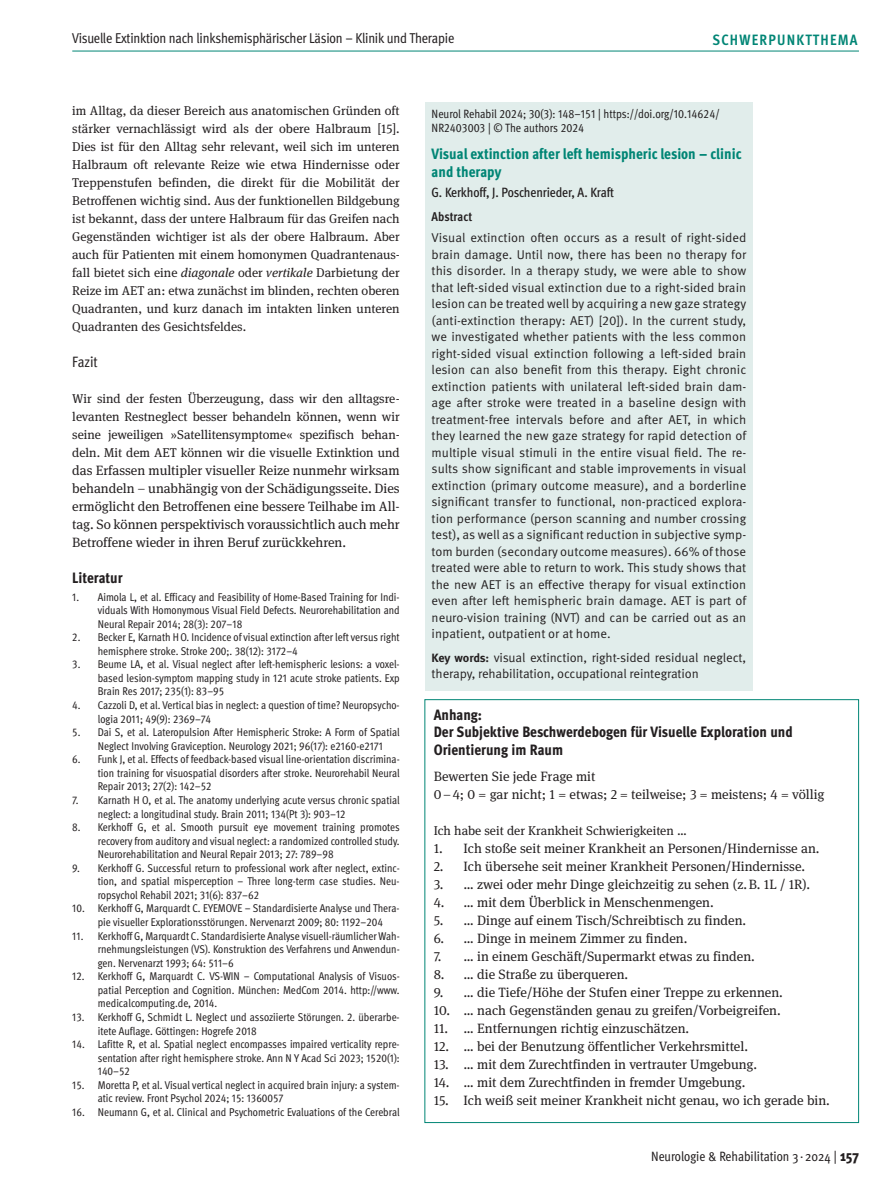
<style>
.page{position:relative;width:893px;height:1191px;background:#fff}
.page>*{position:absolute;margin:0;border:0;box-sizing:border-box;transform-origin:0 0}
.t1{font:800 15px/17.4px "Meta Cond OT";color:#231f20}
.t2{font:800 15px/18px "Meta Cond OT";color:#008575}
.t3{font:700 15px "Meta Cond OT";letter-spacing:.085em;color:#008575}
.t4{font:15px "Meta Cond OT";letter-spacing:-.005em;color:#231f20}
.t5{font:14.25px "Meta Cond OT";letter-spacing:-.015em;color:#231f20}
.t6{font:13.5px/18px "Meta Serif Pro";color:#231f20;text-align:justify}
.t7{font:13.5px "Meta Cond OT";color:#231f20}
.t8{font:500 13.5px "Meta Cond OT";letter-spacing:-.01em;color:#231f20}
.t9{font:12.75px/16.5px "Meta Pro Norm";letter-spacing:-.01em;color:#231f20;text-align:justify}
.t10{font:12.75px/18px "Meta Serif Pro";color:#231f20;text-align:justify}
.t11{font:700 12.75px "Meta Cond OT";color:#231f20}
.t12{font:12px/14.4px "Meta Cond OT";color:#231f20}
.t13{font:condensed 11.25px/13.5px "Meta Pro";color:#231f20;text-align:justify}
.s1{font-style:italic}
.s2{font-family:"Meta Pro";font-weight:700;font-size:12px}
.s3{font-weight:800;font-size:15px}
</style>
<div class="page">
<div style="left:425px;top:102px;width:328px;height:589px;background:#e1edeb"></div>
<hr style="left:72px;top:51px;width:787px;height:1px;background:#008575">
<p class="t5" style="left:72px;top:30px;width:383px">Visuelle Extinktion nach linkshemisphärischer Läsion – Klinik und Therapie</p>
<h1 class="t3" style="left:713px;top:30px;width:146px">SCHWERPUNKTTHEMA</h1>
<p class="t10" style="left:72px;top:100px;width:329px">im Alltag, da dieser Bereich aus anatomischen Gründen oft stärker vernachlässigt wird als der obere Halbraum [15].<br>Dies ist für den Alltag sehr relevant, weil sich im unteren Halbraum oft relevante Reize wie etwa Hindernisse oder Treppenstufen befinden, die direkt für die Mobilität der Betroffenen wichtig sind. Aus der funktionellen Bildgebung ist bekannt, dass der untere Halbraum für das Greifen nach Gegenständen wichtiger ist als der obere Halbraum. Aber auch für Patienten mit einem homonymen Quadrantenaus&shy;fall bietet sich eine <span class="s1">diagonale</span> oder <span class="s1">vertikale</span> Darbietung der Reize im AET an: etwa zunächst im blinden, rechten oberen Quadranten, und kurz danach im intakten linken unteren Quadranten des Gesichtsfeldes.</p>
<h1 class="t4" style="left:72px;top:352px;width:27px">Fazit</h1>
<p class="t10" style="left:72px;top:388px;width:329px">Wir sind der festen Überzeugung, dass wir den alltagsre&shy;levanten Restneglect besser behandeln können, wenn wir seine jeweiligen »Satellitensymptome« spezifisch behan&shy;deln. Mit dem AET können wir die visuelle Extinktion und</p>
<p class="t6" style="left:72px;top:460px;width:329px">das Erfassen multipler visueller Reize nunmehr wirksam behandeln – unabhängig von der Schädigungsseite. Dies ermöglicht den Betroffenen eine bessere Teilhabe im All&shy;tag. So können perspektivisch voraussichtlich auch mehr Betroffene wieder in ihren Beruf zurückkehren.</p>
<h1 class="t1" style="left:72px;top:569px;width:52px">Literatur</h1>
<p class="t13" style="left:98px;top:589px;width:303px;text-indent:-26px">1. Aimola L, et al. Efficacy and Feasibility of Home-Based Training for Indi&shy;viduals With Homonymous Visual Field Defects. Neurorehabilitation and Neural Repair 2014; 28(3): 207–18</p>
<p class="t13" style="left:98px;top:629px;width:303px;text-indent:-26px">2. Becker E, Karnath HO. Incidence of visual extinction after left versus right hemisphere stroke. Stroke 200;. 38(12): 3172–4</p>
<p class="t13" style="left:98px;top:657px;width:303px;text-indent:-26px">3. Beume LA, et al. Visual neglect after left-hemispheric lesions: a voxel&shy;based lesion-symptom mapping study in 121 acute stroke patients. Exp Brain Res 2017; 235(1): 83–95</p>
<p class="t13" style="left:98px;top:697px;width:303px;text-indent:-26px">4. Cazzoli D, et al. Vertical bias in neglect: a question of time? Neuropsycho&shy;logia 2011; 49(9): 2369–74</p>
<p class="t13" style="left:98px;top:724px;width:303px;text-indent:-26px">5. Dai S, et al. Lateropulsion After Hemispheric Stroke: A Form of Spatial<br>Neglect Involving Graviception. Neurology 2021; 96(17): e2160-e2171</p>
<p class="t13" style="left:98px;top:751px;width:304px;text-indent:-26px">6. Funk J, et al. Effects of feedback-based visual line-orientation discrimina&shy;tion training for visuospatial disorders after stroke. Neurorehabil Neural Repair 2013; 27(2): 142–52</p>
<p class="t13" style="left:98px;top:792px;width:303px;text-indent:-26px">7. Karnath H O, et al. The anatomy underlying acute versus chronic spatial neglect: a longitudinal study. Brain 2011; 134(Pt 3): 903–12</p>
<p class="t13" style="left:98px;top:819px;width:303px;text-indent:-26px">8. Kerkhoff G, et al. Smooth pursuit eye movement training promotes recovery from auditory and visual neglect: a randomized controlled study.<br>Neurorehabilitation and Neural Repair 2013; 27: 789–98</p>
<p class="t13" style="left:98px;top:860px;width:303px;text-indent:-26px">9. Kerkhoff G. Successful return to professional work after neglect, extinc&shy;tion, and spatial misperception – Three long-term case studies. Neu&shy;ropsychol Rehabil 2021; 31(6): 837–62</p>
<p class="t13" style="left:98px;top:901px;width:303px;text-indent:-26px">10. Kerkhoff G, Marquardt C. EYEMOVE – Standardisierte Analyse und Thera&shy;pie visueller Explorationsstörungen. Nervenarzt 2009; 80: 1192–204</p>
<p class="t13" style="left:98px;top:928px;width:303px;text-indent:-26px">11. Kerkhoff G, Marquardt C. Standardisierte Analyse visuell-räumlicher Wah&shy;rnehmungsleistungen (VS). Konstruktion des Verfahrens und Anwendun&shy;gen. Nervenarzt 1993; 64: 511–6</p>
<p class="t13" style="left:98px;top:968px;width:303px;text-indent:-26px">12. Kerkhoff G, Marquardt C. VS-WIN – Computational Analysis of Visuos&shy;patial Perception and Cognition. München: MedCom 2014. http://www. medicalcomputing.de, 2014.</p>
<p class="t13" style="left:98px;top:1009px;width:303px;text-indent:-26px">13. Kerkhoff G, Schmidt L. Neglect und assoziierte Störungen. 2. überarbe&shy;itete Auflage. Göttingen: Hogrefe 2018</p>
<p class="t13" style="left:98px;top:1036px;width:303px;text-indent:-26px">14. Lafitte R, et al. Spatial neglect encompasses impaired verticality repre&shy;sentation after right hemisphere stroke. Ann N Y Acad Sci 2023; 1520(1):<br>140–52</p>
<p class="t13" style="left:98px;top:1077px;width:303px;text-indent:-26px">15. Moretta P, et al. Visual vertical neglect in acquired brain injury: a system&shy;atic review. Front Psychol 2024; 15: 1360057</p>
<p class="t13" style="left:72px;top:1104px;width:329px">16. Neumann G, et al. Clinical and Psychometric Evaluations of the Cerebral</p>
<p class="t12" style="left:432px;top:106px;width:289px">Neurol Rehabil 2024; 30(3): 148–151 | https://doi.org/10.14624/<br>NR2403003 | © The authors 2024</p>
<h1 class="t2" style="left:432px;top:145px;width:312px">Visual extinction after left hemispheric lesion – clinic and therapy</h1>
<p class="t8" style="left:432px;top:184px;width:184px">G. Kerkhoff, J. Poschenrieder, A. Kraft</p>
<p class="t11" style="left:432px;top:209px;width:42px">Abstract</p>
<p class="t9" style="left:432px;top:228px;width:316px">Visual extinction often occurs as a result of right-sided brain damage. Until now, there has been no therapy for this disorder. In a therapy study, we were able to show that left-sided visual extinction due to a right-sided brain lesion can be treated well by acquiring a new gaze strategy (anti-extinction therapy: AET) [20]). In the current study, we investigated whether patients with the less common right-sided visual extinction following a left-sided brain lesion can also benefit from this therapy. Eight chronic extinction patients with unilateral left-sided brain dam&shy;age after stroke were treated in a baseline design with treatment-free intervals before and after AET, in which they learned the new gaze strategy for rapid detection of multiple visual stimuli in the entire visual field. The re&shy;sults show significant and stable improvements in visual extinction (primary outcome measure), and a borderline significant transfer to functional, non-practiced explora&shy;tion performance (person scanning and number crossing test), as well as a significant reduction in subjective symp&shy;tom burden (secondary outcome measures). 66% of those treated were able to return to work. This study shows that the new AET is an effective therapy for visual extinction even after left hemispheric brain damage. AET is part of neuro-vision training (NVT) and can be carried out as an inpatient, outpatient or at home.</p>
<p class="t9" style="left:432px;top:649px;width:316px;line-height:15.8px"><span class="s2">Key words:</span> visual extinction, right-sided residual neglect, therapy, rehabilitation, occupational reintegration</p>
<h1 class="t1" style="left:434px;top:706px;width:360px">Anhang:<br>Der Subjektive Beschwerdebogen für Visuelle Exploration und<br>Orientierung im Raum</h1>
<p class="t6" style="left:434px;top:766px;width:392px">Bewerten Sie jede Frage mit<br>0–4; 0 = gar nicht; 1 = etwas; 2 = teilweise; 3 = meistens; 4 = völlig</p>
<p class="t10" style="left:434px;top:820px;width:255px">Ich habe seit der Krankheit Schwierigkeiten …</p>
<p class="t6" style="left:434px;top:838px;width:387px">1. Ich stoße seit meiner Krankheit an Personen/Hindernisse an.</p>
<p class="t6" style="left:434px;top:856px;width:373px">2. Ich übersehe seit meiner Krankheit Personen/Hindernisse.</p>
<p class="t6" style="left:434px;top:874px;width:378px">3. … zwei oder mehr Dinge gleichzeitig zu sehen (z.B. 1L / 1R).</p>
<p class="t6" style="left:434px;top:892px;width:282px">4. … mit dem Überblick in Menschenmengen.</p>
<p class="t6" style="left:434px;top:910px;width:314px">5. … Dinge auf einem Tisch/Schreibtisch zu finden.</p>
<p class="t6" style="left:434px;top:928px;width:255px">6. … Dinge in meinem Zimmer zu finden.</p>
<p class="t6" style="left:434px;top:946px;width:323px">7. … in einem Geschäft/Supermarkt etwas zu finden.</p>
<p class="t6" style="left:434px;top:964px;width:196px">8. … die Straße zu überqueren.</p>
<p class="t6" style="left:434px;top:982px;width:351px">9. … die Tiefe/Höhe der Stufen einer Treppe zu erkennen.</p>
<p class="t6" style="left:434px;top:1000px;width:348px">10. … nach Gegenständen genau zu greifen/Vorbeigreifen.</p>
<p class="t6" style="left:434px;top:1018px;width:257px">11. … Entfernungen richtig einzuschätzen.</p>
<p class="t6" style="left:434px;top:1036px;width:316px">12. … bei der Benutzung öffentlicher Verkehrsmittel.</p>
<p class="t6" style="left:434px;top:1054px;width:325px">13. … mit dem Zurechtfinden in vertrauter Umgebung.</p>
<p class="t6" style="left:434px;top:1072px;width:313px">14. … mit dem Zurechtfinden in fremder Umgebung.</p>
<p class="t6" style="left:434px;top:1090px;width:398px">15. Ich weiß seit meiner Krankheit nicht genau, wo ich gerade bin.</p>
<p class="t7" style="left:651px;top:1148px;width:209px">Neurologie &amp; Rehabilitation 3 · 2024 | <span class="s3">157</span></p>
</div>
